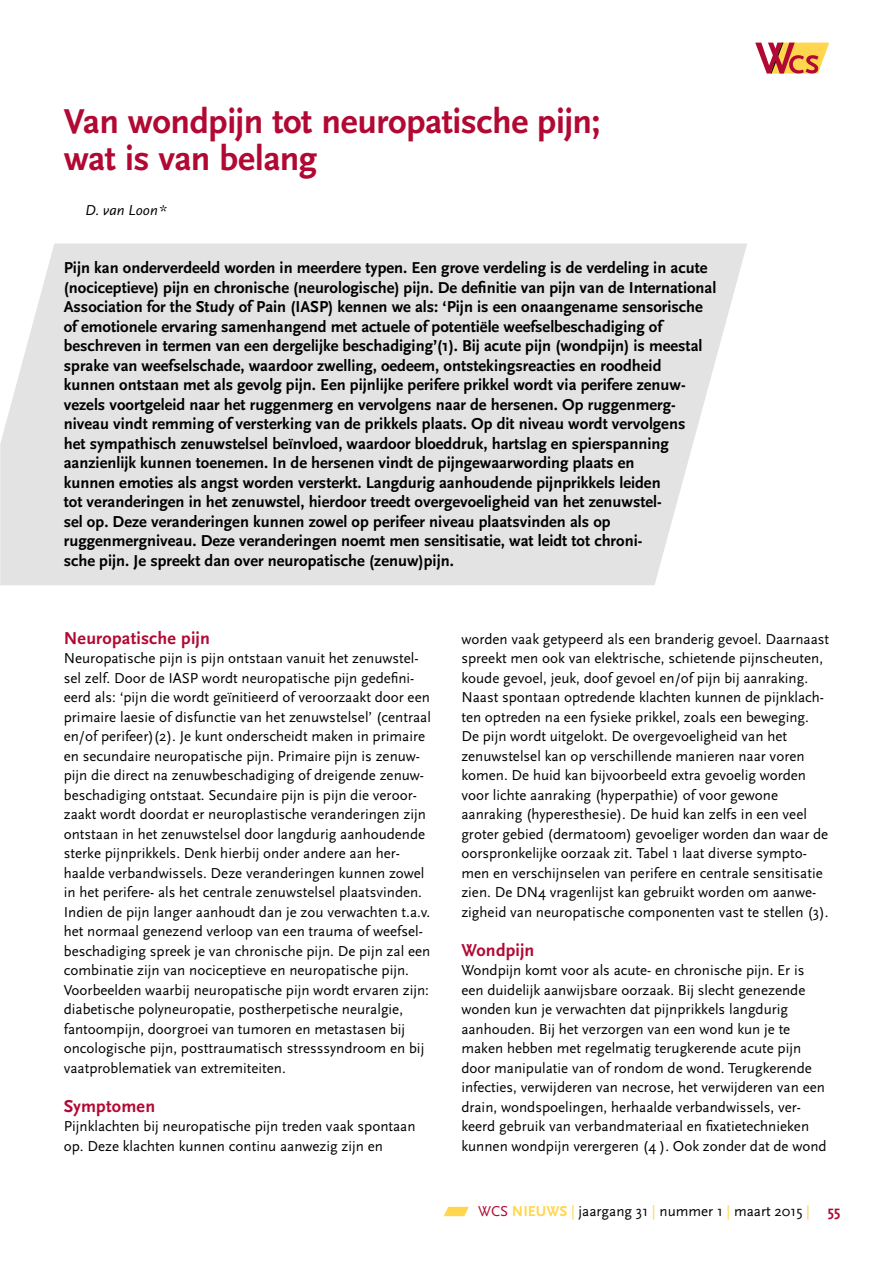
<style>
.page{position:relative;width:893px;height:1263px;background:#fff}
.page>*{position:absolute;margin:0;border:0;box-sizing:border-box;transform-origin:0 0}
.t1{font:700 36px/37.5px "Scala Sans";letter-spacing:-.015em;color:#b10933}
.t2{font:700 18px "Scala Sans";letter-spacing:.01em;color:#b10933}
.t3{font:700 16.5px/19.5px "Scala Sans";color:#000}
.t4{font:15px/19.5px "Scala Sans";color:#000}
.t5{font:italic 15px "Scala Sans";color:#000}
.s1{color:#b10933}
.s2{font-weight:700;color:#ffd64d}
.s3{color:#ffd64d}
.s4{font-weight:700;color:#b10933}
</style>
<div class="page">
<div style="left:753px;top:41px;width:78px;height:34px;background:linear-gradient(to bottom,#fffffe,#fff)"></div>
<svg style="left:755px;top:43px;width:74px;height:31px"></svg>
<svg style="left:444px;top:1207px;width:25px;height:9px"></svg>
<svg style="left:0;top:243px;width:747px;height:342px;background:#e5e5e5"></svg>
<h1 class="t1" style="left:64px;top:103px;width:538px">Van wondpijn tot neuropatische pijn; wat is van belang</h1>
<p class="t5" style="left:85px;top:202px;width:84px">D. van Loon*</p>
<p class="t3" style="left:64px;top:259px;width:654px">Pijn kan onderverdeeld worden in meerdere typen. Een grove verdeling is de verdeling in acute (nociceptieve) pijn en chronische (neurologische) pijn. De definitie van pijn van de International Association for the Study of Pain (IASP) kennen we als: ‘Pijn is een onaangename sensorische of emotionele ervaring samenhangend met actuele of potentiële weefselbeschadiging of beschreven in termen van een dergelijke beschadiging’(1). Bij acute pijn (wondpijn) is meestal sprake van weefselschade, waardoor zwelling, oedeem, ontstekingsreacties en roodheid kunnen ontstaan met als gevolg pijn. Een pijnlijke perifere prikkel wordt via perifere zenuw&shy;vezels voortgeleid naar het ruggenmerg en vervolgens naar de hersenen. Op ruggenmerg&shy;niveau vindt remming of versterking van de prikkels plaats. Op dit niveau wordt vervolgens<br>het sympathisch zenuwstelsel beïnvloed, waardoor bloeddruk, hartslag en spierspanning aanzienlijk kunnen toenemen. In de hersenen vindt de pijngewaarwording plaats en<br>kunnen emoties als angst worden versterkt. Langdurig aanhoudende pijnprikkels leiden<br>tot veranderingen in het zenuwstel, hierdoor treedt overgevoeligheid van het zenuwstel-<br>sel op. Deze veranderingen kunnen zowel op perifeer niveau plaatsvinden als op ruggenmergniveau. Deze veranderingen noemt men sensitisatie, wat leidt tot chroni-<br>sche pijn. Je spreekt dan over neuropatische (zenuw)pijn.</p>
<p class="t2" style="left:64px;top:628px;width:148px">Neuropatische pijn</p>
<p class="t4" style="left:64px;top:649px;width:369px">Neuropatische pijn is pijn ontstaan vanuit het zenuwstel&shy;sel zelf. Door de IASP wordt neuropatische pijn gedefini&shy;eerd als: ‘pijn die wordt geïnitieerd of veroorzaakt door een primaire laesie of disfunctie van het zenuwstelsel’ (centraal en/of perifeer)(2). Je kunt onderscheidt maken in primaire en secundaire neuropatische pijn. Primaire pijn is zenuw&shy;pijn die direct na zenuwbeschadiging of dreigende zenuw&shy;beschadiging ontstaat. Secundaire pijn is pijn die veroor&shy;zaakt wordt doordat er neuroplastische veranderingen zijn ontstaan in het zenuwstelsel door langdurig aanhoudende sterke pijnprikkels. Denk hierbij onder andere aan her&shy;haalde verbandwissels. Deze veranderingen kunnen zowel in het perifere- als het centrale zenuwstelsel plaatsvinden.<br>Indien de pijn langer aanhoudt dan je zou verwachten t.a.v. het normaal genezend verloop van een trauma of weefsel&shy;beschadiging spreek je van chronische pijn. De pijn zal een combinatie zijn van nociceptieve en neuropatische pijn.<br>Voorbeelden waarbij neuropatische pijn wordt ervaren zijn: diabetische polyneuropatie, postherpetische neuralgie, fantoompijn, doorgroei van tumoren en metastasen bij oncologische pijn, posttraumatisch stresssyndroom en bij vaatproblematiek van extremiteiten.</p>
<p class="t2" style="left:64px;top:1096px;width:93px">Symptomen</p>
<p class="t4" style="left:64px;top:1117px;width:353px">Pijnklachten bij neuropatische pijn treden vaak spontaan op. Deze klachten kunnen continu aanwezig zijn en</p>
<p class="t4" style="left:461px;top:629px;width:369px">worden vaak getypeerd als een branderig gevoel. Daarnaast spreekt men ook van elektrische, schietende pijnscheuten, koude gevoel, jeuk, doof gevoel en/of pijn bij aanraking.<br>Naast spontaan optredende klachten kunnen de pijnklach&shy;ten optreden na een fysieke prikkel, zoals een beweging.<br>De pijn wordt uitgelokt. De overgevoeligheid van het zenuwstelsel kan op verschillende manieren naar voren komen. De huid kan bijvoorbeeld extra gevoelig worden voor lichte aanraking (hyperpathie) of voor gewone aanraking (hyperesthesie). De huid kan zelfs in een veel groter gebied (dermatoom) gevoeliger worden dan waar de oorspronkelijke oorzaak zit. Tabel 1 laat diverse sympto&shy;men en verschijnselen van perifere en centrale sensitisatie zien. De DN4 vragenlijst kan gebruikt worden om aanwe&shy;zigheid van neuropatische componenten vast te stellen (3).</p>
<p class="t2" style="left:461px;top:940px;width:75px">Wondpijn</p>
<p class="t4" style="left:461px;top:961px;width:367px">Wondpijn komt voor als acute- en chronische pijn. Er is een duidelijk aanwijsbare oorzaak. Bij slecht genezende wonden kun je verwachten dat pijnprikkels langdurig aanhouden. Bij het verzorgen van een wond kun je te maken hebben met regelmatig terugkerende acute pijn door manipulatie van of rondom de wond. Terugkerende infecties, verwijderen van necrose, het verwijderen van een drain, wondspoelingen, herhaalde verbandwissels, ver&shy;keerd gebruik van verbandmateriaal en fixatietechnieken kunnen wondpijn verergeren (4 ). Ook zonder dat de wond</p>
<p class="t4" style="left:478px;top:1202px;width:364px"><span class="s1">WCS</span> <span class="s2">NIEUWS</span> <span class="s3">|</span> jaargang 31 <span class="s3">|</span> nummer 1 <span class="s3">|</span> maart 2015 <span class="s3">|</span> <span class="s4">55</span></p>
</div>
